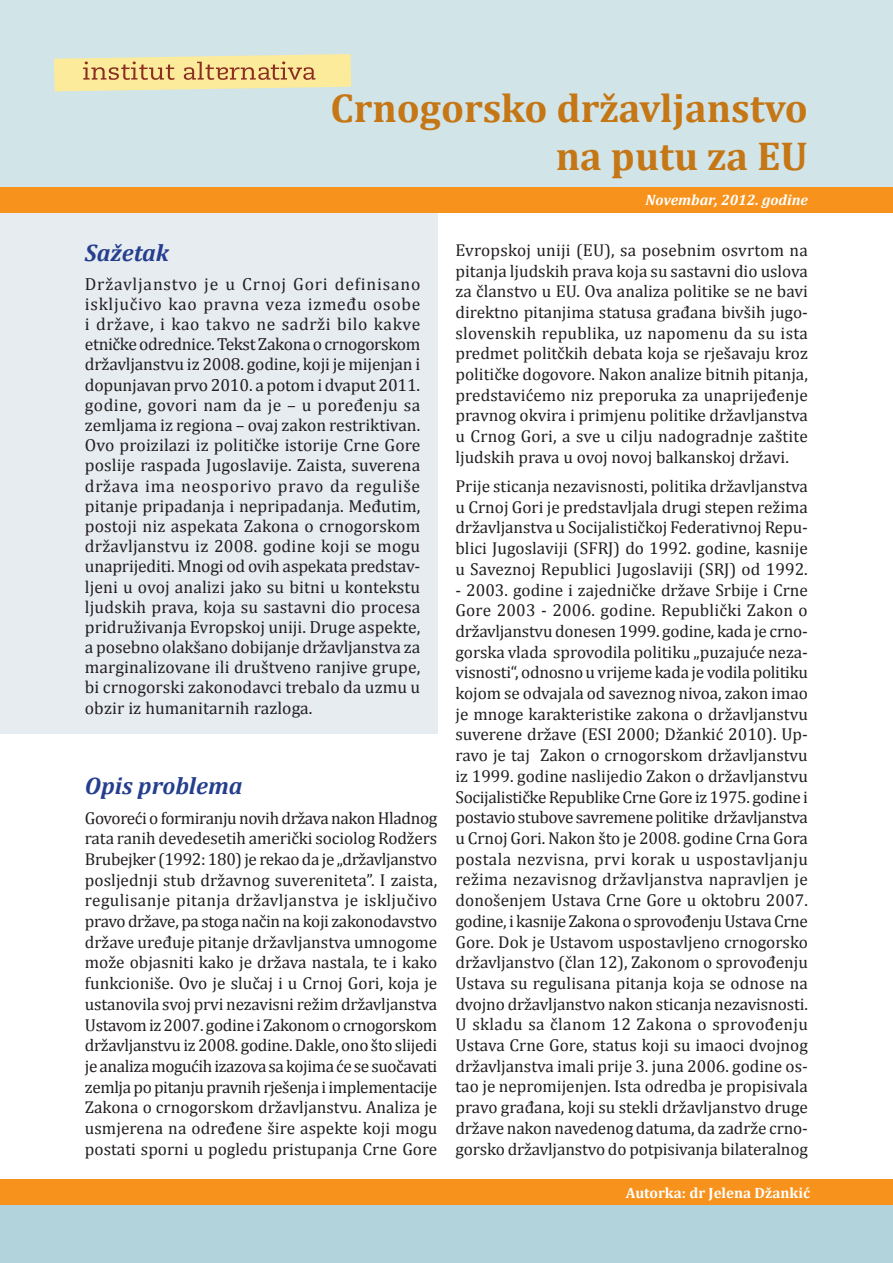
<style>
.page{position:relative;width:893px;height:1263px;background:#fff}
.page>*{position:absolute;margin:0;border:0;box-sizing:border-box;transform-origin:0 0}
.t1{font:700 40.5px "Cambria";color:#c57615}
.Naslov{font:italic 700 24px "Cambria";color:#253f8e}
.t2{font:17.55px/20.2px "Cambria";letter-spacing:.005em;color:#231f20;text-align:justify}
.t3{font:17.25px/20.7px "Cambria";color:#231f20;text-align:justify}
.t4{font:700 15px "Cambria";color:#fff}
.t5{font:italic 700 15px "Cambria";color:#fff}
</style>
<div class="page">
<div style="left:0;top:193px;width:437px;height:540px;background:#e7ecf1"></div>
<div style="left:0;top:0;width:893px;height:209px;background:#d1e4e8"></div>
<div style="left:0;top:187px;width:893px;height:26px;background:#f7931d"></div>
<div style="left:0;top:1196px;width:893px;height:67px;background:#b2d3db"></div>
<div style="left:0;top:1179px;width:893px;height:26px;background:#f7931d"></div>
<svg style="left:54px;top:54px;width:297px;height:37px;background:#ebd797"></svg>
<p class="t1" style="left:331px;top:79px;width:479px">Crnogorsko državljanstvo</p>
<p class="t1" style="left:556px;top:128px;width:254px">na putu za EU</p>
<p class="Naslov" style="left:85px;top:236px;width:85px">Sažetak</p>
<p class="t2" style="left:85px;top:274px;width:337px">Državljanstvo je u Crnoj Gori definisano isključivo kao pravna veza između osobe i države, i kao takvo ne sadrži bilo kakve etničke odrednice. Tekst Zakona o crnogorskom državljanstvu iz 2008. godine, koji je mijenjan i dopunjavan prvo 2010. a potom i dvaput 2011. godine, govori nam da je – u poređenju sa zemljama iz regiona – ovaj zakon restriktivan.<br>Ovo proizilazi iz političke istorije Crne Gore poslije raspada Jugoslavije. Zaista, suverena država ima neosporivo pravo da reguliše pitanje pripadanja i nepripadanja. Međutim, postoji niz aspekata Zakona o crnogorskom državljanstvu iz 2008. godine koji se mogu unaprijediti. Mnogi od ovih aspekata predstav&shy;ljeni u ovoj analizi jako su bitni u kontekstu ljudskih prava, koja su sastavni dio procesa pridruživanja Evropskoj uniji. Druge aspekte, a posebno olakšano dobijanje državljanstva za marginalizovane ili društveno ranjive grupe, bi crnogorski zakonodavci trebalo da uzmu u obzir iz humanitarnih razloga.</p>
<p class="Naslov" style="left:85px;top:769px;width:159px">Opis problema</p>
<p class="t3" style="left:85px;top:807px;width:354px">Govoreći o formiranju novih država nakon Hladnog rata ranih devedesetih američki sociolog Rodžers Brubejker (1992: 180) je rekao da je „državljanstvo posljednji stub državnog suvereniteta”. I zaista, regulisanje pitanja državljanstva je isključivo pravo države, pa stoga način na koji zakonodavstvo države uređuje pitanje državljanstva umnogome može objasniti kako je država nastala, te i kako funkcioniše. Ovo je slučaj i u Crnoj Gori, koja je ustanovila svoj prvi nezavisni režim državljanstva Ustavom iz 2007. godine i Zakonom o crnogorskom državljanstvu iz 2008. godine. Dakle, ono što slijedi je analiza mogućih izazova sa kojima će se suočavati zemlja po pitanju pravnih rješenja i implementacije Zakona o crnogorskom državljanstvu. Analiza je usmjerena na određene šire aspekte koji mogu postati sporni u pogledu pristupanja Crne Gore</p>
<p class="t5" style="left:645px;top:190px;width:164px">Novembar, 2012. godine</p>
<p class="t3" style="left:455px;top:239px;width:354px">Evropskoj uniji (EU), sa posebnim osvrtom na pitanja ljudskih prava koja su sastavni dio uslova za članstvo u EU. Ova analiza politike se ne bavi direktno pitanjima statusa građana bivših jugo&shy;slovenskih republika, uz napomenu da su ista predmet politčkih debata koja se rješavaju kroz političke dogovore. Nakon analize bitnih pitanja, predstavićemo niz preporuka za unaprijeđenje pravnog okvira i primjenu politike državljanstva u Crnog Gori, a sve u cilju nadogradnje zaštite ljudskih prava u ovoj novoj balkanskoj državi.</p>
<p class="t3" style="left:455px;top:476px;width:354px">Prije sticanja nezavisnosti, politika državljanstva u Crnoj Gori je predstavljala drugi stepen režima državljanstva u Socijalističkoj Federativnoj Repu&shy;blici Jugoslaviji (SFRJ) do 1992. godine, kasnije u Saveznoj Republici Jugoslaviji (SRJ) od 1992.</p>
<p class="t3" style="left:455px;top:579px;width:354px">- 2003. godine i zajedničke države Srbije i Crne Gore 2003 - 2006. godine. Republički Zakon o državljanstvu donesen 1999. godine, kada je crno&shy;gorska vlada sprovodila politiku „puzajuće neza&shy;visnosti“, odnosno u vrijeme kada je vodila politiku kojom se odvajala od saveznog nivoa, zakon imao je mnoge karakteristike zakona o državljanstvu suverene države (ESI 2000; Džankić 2010). Up&shy;ravo je taj Zakon o crnogorskom državljanstvu iz 1999. godine naslijedio Zakon o državljanstvu Socijalističke Republike Crne Gore iz 1975. godine i postavio stubove savremene politike državljanstva u Crnoj Gori. Nakon što je 2008. godine Crna Gora postala nezvisna, prvi korak u uspostavljanju režima nezavisnog državljanstva napravljen je donošenjem Ustava Crne Gore u oktobru 2007. godine, i kasnije Zakona o sprovođenju Ustava Crne Gore. Dok je Ustavom uspostavljeno crnogorsko državljanstvo (član 12), Zakonom o sprovođenju Ustava su regulisana pitanja koja se odnose na dvojno državljanstvo nakon sticanja nezavisnosti.<br>U skladu sa članom 12 Zakona o sprovođenju Ustava Crne Gore, status koji su imaoci dvojnog državljanstva imali prije 3. juna 2006. godine os&shy;tao je nepromijenjen. Ista odredba je propisivala pravo građana, koji su stekli državljanstvo druge države nakon navedenog datuma, da zadrže crno&shy;gorsko državljanstvo do potpisivanja bilateralnog</p>
<p class="t4" style="left:626px;top:1182px;width:186px">Autorka: dr Jelena Džankić</p>
</div>
